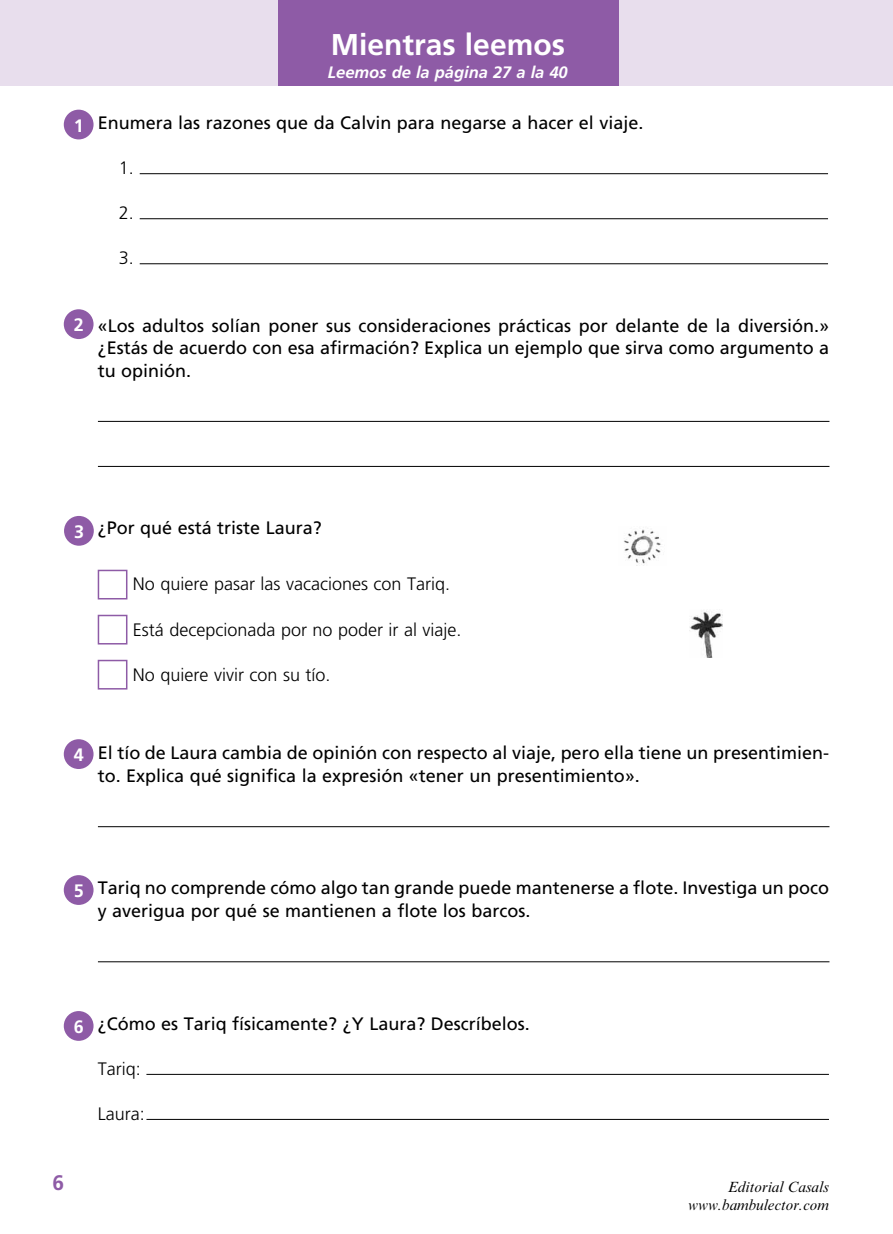
<style>
.page{position:relative;width:893px;height:1234px;background:#fff}
.page>*{position:absolute;margin:0;border:0;box-sizing:border-box;transform-origin:0 0}
.t1{font:700 30px "Frutiger";color:#fff}
.t2{font:700 21px "Frutiger";color:#8e5ba6}
.t3{font:18px/22.5px "Frutiger LT Std";color:#000}
.t4{font:300 18px "Frutiger LT Std";color:#000}
.t5{font:700 18px "Frutiger";color:#fff}
.t6{font:italic 700 16.5px "Frutiger";color:#fff}
.t7{font:italic 15px/18px "Times New Roman MT Std";color:#000;text-align:right}
.s1{font-family:"Frutiger"}
</style>
<div class="page">
<div style="left:0;top:0;width:893px;height:85px;background:#e8deed"></div>
<div style="left:64px;top:110px;width:30px;height:29px;background:#8e5ba6;border-radius:50%"></div>
<div style="left:64px;top:309px;width:30px;height:30px;background:#8e5ba6;border-radius:50%"></div>
<div style="left:64px;top:739px;width:30px;height:29px;background:#8e5ba6;border-radius:50%"></div>
<div style="left:64px;top:516px;width:30px;height:29px;background:#8e5ba6;border-radius:50%"></div>
<div style="left:278px;top:0;width:340px;height:85px;background:#8e5ba6"></div>
<hr style="left:140px;top:173px;width:688px;height:1px;background:#000">
<hr style="left:140px;top:218px;width:688px;height:1px;background:#000">
<hr style="left:140px;top:263px;width:688px;height:1px;background:#000">
<hr style="left:98px;top:421px;width:731px;height:1px;background:#000">
<hr style="left:98px;top:466px;width:731px;height:1px;background:#000">
<div style="left:98px;top:569px;width:29px;height:30px;border:2px solid #8e5ba6"></div>
<div style="left:98px;top:614px;width:29px;height:30px;border:2px solid #8e5ba6"></div>
<div style="left:98px;top:659px;width:29px;height:30px;border:2px solid #8e5ba6"></div>
<hr style="left:98px;top:826px;width:731px;height:1px;background:#000">
<hr style="left:98px;top:961px;width:731px;height:1px;background:#000">
<hr style="left:146px;top:1073px;width:683px;height:1px;background:#000">
<hr style="left:146px;top:1118px;width:683px;height:1px;background:#000">
<div style="left:64px;top:874px;width:30px;height:30px;background:#8e5ba6;border-radius:50%"></div>
<div style="left:64px;top:1010px;width:30px;height:30px;background:#8e5ba6;border-radius:50%"></div>
<img style="left:690px;top:611px;width:33px;height:46px">
<img style="left:624px;top:529px;width:37px;height:35px">
<p class="t5" style="left:74px;top:115px;width:12px">1</p>
<h1 class="t1" style="left:331px;top:27px;width:236px">Mientras leemos</h1>
<p class="t6" style="left:328px;top:62px;width:241px">Leemos de la página 27 a la 40</p>
<p class="t3" style="left:98px;top:111px;width:547px">Enumera las razones que da Calvin para negarse a hacer el viaje.</p>
<p class="t4" style="left:119px;top:157px;width:17px">1.</p>
<p class="t4" style="left:119px;top:202px;width:17px">2.</p>
<p class="t4" style="left:119px;top:247px;width:17px">3.</p>
<p class="t5" style="left:74px;top:314px;width:12px">2</p>
<p class="t3" style="left:98px;top:314px;width:733px;text-align:justify">«Los adultos solían poner sus consideraciones prácticas por delante de la diversión.» ¿Estás de acuerdo con esa afirmación? Explica un ejemplo que sirva como argumento a tu opinión.</p>
<p class="t5" style="left:74px;top:521px;width:12px">3</p>
<p class="t3" style="left:98px;top:516px;width:226px">¿Por qué está triste Laura?</p>
<p class="t4" style="left:133px;top:574px;width:319px">No quiere pasar las vacaciones con Tariq<span class="s1">.</span></p>
<p class="t4" style="left:133px;top:619px;width:330px">Está decepcionada por no poder ir al viaje<span class="s1">.</span></p>
<p class="t4" style="left:133px;top:664px;width:199px">No quiere vivir con su tío<span class="s1">.</span></p>
<p class="t5" style="left:74px;top:744px;width:12px">4</p>
<p class="t3" style="left:98px;top:741px;width:733px">El tío de Laura cambia de opinión con respecto al viaje, pero ella tiene un presentimien&shy;to. Explica qué significa la expresión «tener un presentimiento».</p>
<p class="t5" style="left:74px;top:880px;width:12px">5</p>
<p class="t3" style="left:98px;top:876px;width:733px">Tariq no comprende cómo algo tan grande puede mantenerse a flote. Investiga un poco y averigua por qué se mantienen a flote los barcos.</p>
<p class="t5" style="left:74px;top:1016px;width:12px">6</p>
<p class="t3" style="left:98px;top:1011px;width:434px">¿Cómo es Tariq físicamente? ¿Y Laura? Descríbelos.</p>
<p class="t4" style="left:98px;top:1057px;width:45px">Tariq:</p>
<p class="t4" style="left:98px;top:1102px;width:48px">Laura:</p>
<p class="t2" style="left:52px;top:1170px;width:13px">6</p>
<p class="t7" style="left:688px;top:1177px;width:142px">Editorial Casals www.bambulector.com</p>
</div>
